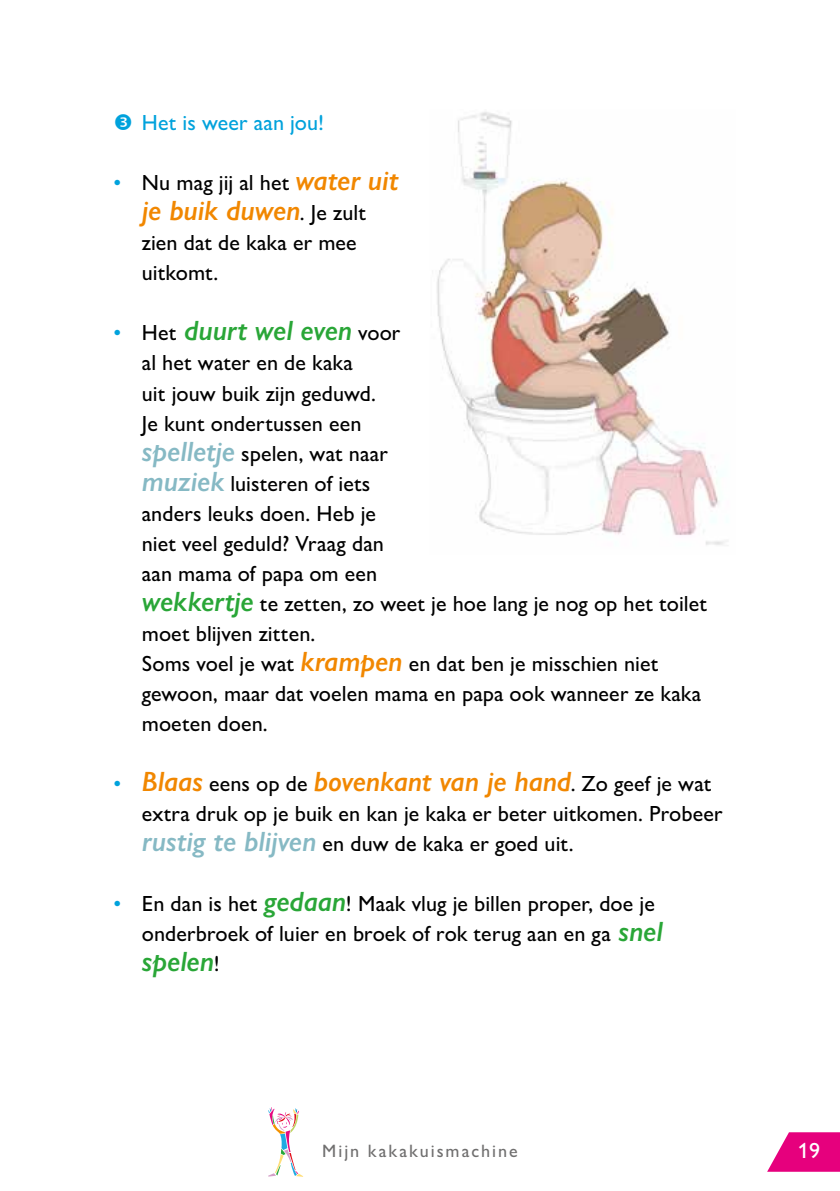
<style>
.page{position:relative;width:840px;height:1191px;background:#fff}
.page>*{position:absolute;margin:0;border:0;box-sizing:border-box;transform-origin:0 0}
.t1{font:italic 600 28px "Gill Sans Nova";letter-spacing:-.005em;color:#f18700}
.t2{font:italic 600 28px "Gill Sans Nova";color:#29a637}
.t3{font:500 22px/30px "Gill Sans Nova";letter-spacing:.005em;color:#000}
.t4{font:500 22px "Gill Sans Nova";letter-spacing:.005em;color:#00a2dc}
.t5{font:500 22px "Gill Sans Nova";color:#fff}
.t6{font:500 18px "Gill Sans Nova";letter-spacing:.11em;color:#706f6f}
.s1{color:#00a2dc}
.s2{font-weight:600;font-style:italic;font-size:28px;color:#f18700}
.s3{font-weight:500;font-style:normal;font-size:22px;color:#000}
.s4{font-weight:500;font-style:normal;font-size:22px;color:#00a2dc}
.s5{font-weight:600;font-style:italic;font-size:28px;color:#86b9c4}
.s6{font-weight:600;font-style:italic;font-size:28px;color:#29a637}
</style>
<div class="page">
<svg style="left:767px;top:1132px;width:72px;height:39px"></svg>
<svg style="left:268px;top:1107px;width:35px;height:69px"></svg>
<img style="left:437px;top:112px;width:290px;height:433px">
<p class="t4" style="left:142px;top:109px;width:184px">Het is weer aan jou!</p>
<p class="t3" style="left:113px;top:168px;width:286px"><span class="s1">•</span> Nu mag jij al het <span class="s2">water uit</span></p>
<p class="t1" style="left:142px;top:194px;width:225px">je buik duwen<span class="s3">. Je zult</span></p>
<p class="t3" style="left:142px;top:228px;width:216px">zien dat de kaka er mee uitkomt.</p>
<p class="t2" style="left:113px;top:314px;width:288px"><span class="s4">•</span> <span class="s3">Het</span> duurt wel even <span class="s3">voor</span></p>
<p class="t3" style="left:142px;top:348px;width:566px">al het water en de kaka<br>uit jouw buik zijn geduwd.<br>Je kunt ondertussen een<br><span class="s5">spelletje</span> spelen, wat naar<br><span class="s5">muziek</span> luisteren of iets<br>anders leuks doen. Heb je<br>niet veel geduld? Vraag dan<br>aan mama of papa om een<br><span class="s6">wekkertje</span> te zetten, zo weet je hoe lang je nog op het toilet moet blijven zitten.<br>Soms voel je wat <span class="s2">krampen</span> en dat ben je misschien niet gewoon, maar dat voelen mama en papa ook wanneer ze kaka moeten doen.</p>
<p class="t1" style="left:113px;top:764px;width:599px"><span class="s4">•</span> Blaas <span class="s3">eens op de</span> bovenkant van je hand<span class="s3">. Zo geef je wat</span></p>
<p class="t3" style="left:142px;top:798px;width:582px">extra druk op je buik en kan je kaka er beter uitkomen. Probeer <span class="s5">rustig te blijven</span> en duw de kaka er goed uit.</p>
<p class="t3" style="left:142px;top:888px;width:522px;text-indent:-28px"><span class="s1">•</span> En dan is het <span class="s6">gedaan</span>! Maak vlug je billen proper, doe je onderbroek of luier en broek of rok terug aan en ga <span class="s6">snel</span></p>
<p class="t2" style="left:142px;top:944px;width:79px">spelen<span class="s3">!</span></p>
<p class="t6" style="left:322px;top:1139px;width:197px">Mijn kakakuismachine</p>
<p class="t5" style="left:797px;top:1136px;width:23px">19</p>
</div>
